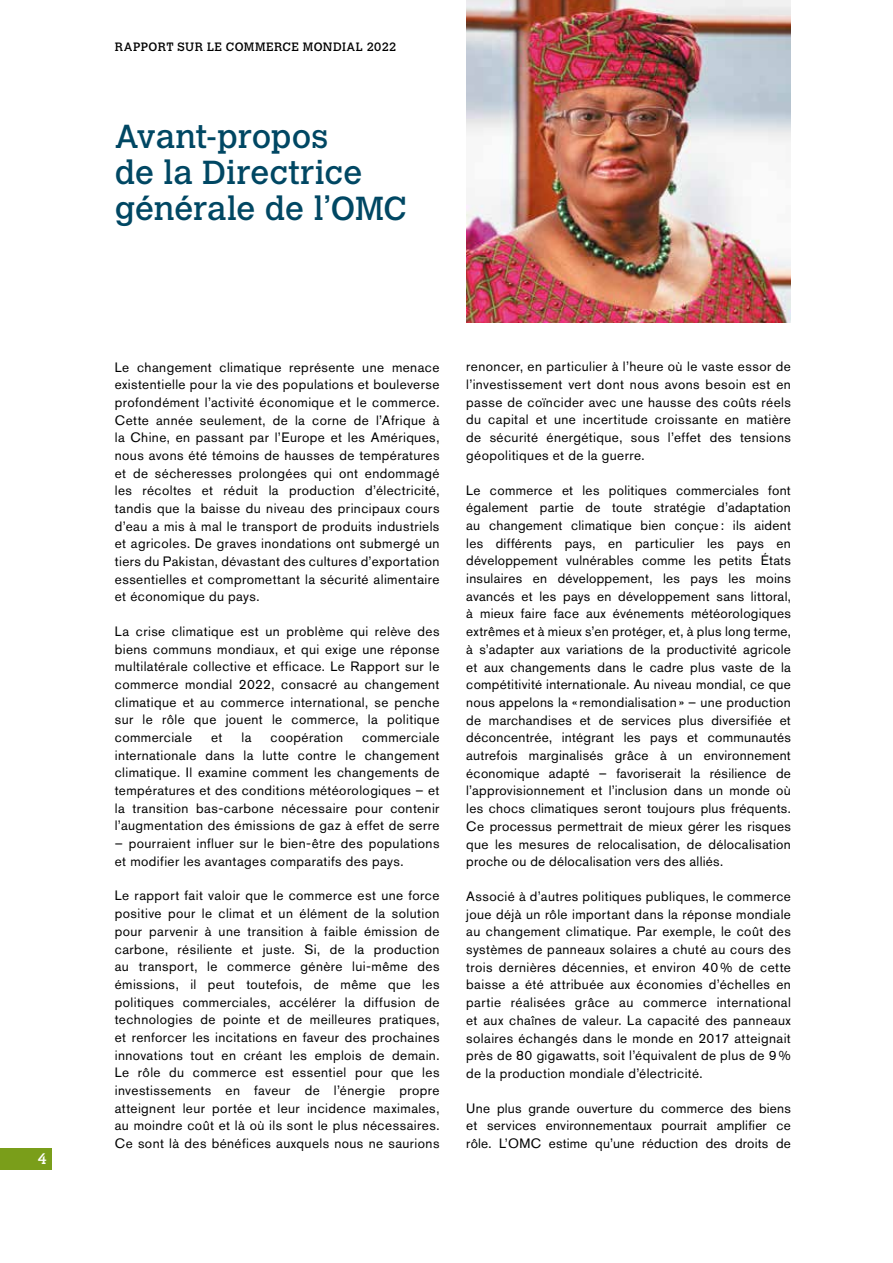
<style>
.page{position:relative;width:893px;height:1263px;background:#fff}
.page>*{position:absolute;margin:0;border:0;box-sizing:border-box;transform-origin:0 0}
.t1{font:33px/36px "Calvert MT Std";letter-spacing:-.005em;color:#004763}
.t2{font:15px "Calvert MT Std";color:#fff}
.t3{font:13.5px/17.7px "Akzidenz Grotesk BE";letter-spacing:.03em;color:#000;text-align:justify}
.t4{font:12px "Calvert MT Std";letter-spacing:.035em;color:#000}
</style>
<div class="page">
<div style="left:0;top:1148px;width:51px;height:21px;background:#7a9e1a"></div>
<img style="left:466px;top:0;width:325px;height:322px">
<p class="t2" style="left:38px;top:1150px;width:10px">4</p>
<p class="t4" style="left:115px;top:40px;width:283px">RAPPORT SUR LE COMMERCE MONDIAL 2022</p>
<h1 class="t1" style="left:115px;top:119px;width:293px">Avant-propos<br>de la Directrice générale de l’OMC</h1>
<p class="t3" style="left:115px;top:358px;width:326px">Le changement climatique représente une menace existentielle pour la vie des populations et bouleverse profondément l’activité économique et le commerce.<br>Cette année seulement, de la corne de l’Afrique à la Chine, en passant par l’Europe et les Amériques, nous avons été témoins de hausses de températures et de sécheresses prolongées qui ont endommagé les récoltes et réduit la production d’électricité, tandis que la baisse du niveau des principaux cours d’eau a mis à mal le transport de produits industriels et agricoles. De graves inondations ont submergé un tiers du Pakistan, dévastant des cultures d’exportation essentielles et compromettant la sécurité alimentaire et économique du pays.</p>
<p class="t3" style="left:115px;top:622px;width:326px">La crise climatique est un problème qui relève des biens communs mondiaux, et qui exige une réponse multilatérale collective et efficace. Le Rapport sur le commerce mondial 2022, consacré au changement climatique et au commerce international, se penche sur le rôle que jouent le commerce, la politique commerciale</p>
<p class="t3" style="left:115px;top:728px;width:326px;text-indent:247px">commerciale internationale dans la lutte contre le changement climatique. Il examine comment les changements de températures et des conditions météorologiques – et la transition bas-carbone nécessaire pour contenir l’augmentation des émissions de gaz à effet de serre</p>
<p class="t3" style="left:115px;top:834px;width:326px">– pourraient influer sur le bien-être des populations et modifier les avantages comparatifs des pays.</p>
<p class="t3" style="left:115px;top:887px;width:326px">Le rapport fait valoir que le commerce est une force positive pour le climat et un élément de la solution pour parvenir à une transition à faible émission de carbone, résiliente et juste. Si, de la production au transport, le commerce génère lui-même des émissions, il peut toutefois, de même que les politiques commerciales, accélérer la diffusion de technologies de pointe et de meilleures pratiques, et renforcer les incitations en faveur des prochaines innovations tout en créant les emplois de demain.<br>Le rôle du commerce est essentiel pour que les investissements en faveur de l’énergie propre atteignent leur portée et leur incidence maximales, au moindre coût et là où ils sont le plus nécessaires.<br>Ce sont là des bénéfices auxquels nous ne saurions</p>
<p class="t3" style="left:211px;top:728px;width:13px">et</p>
<p class="t3" style="left:241px;top:728px;width:11px">la</p>
<p class="t3" style="left:271px;top:728px;width:74px">coopération</p>
<p class="t3" style="left:466px;top:358px;width:326px">renoncer, en particulier à l’heure où le vaste essor de l’investissement vert dont nous avons besoin est en passe de coïncider avec une hausse des coûts réels du capital et une incertitude croissante en matière de sécurité énergétique, sous l’effet des tensions géopolitiques et de la guerre.</p>
<p class="t3" style="left:466px;top:481px;width:326px">Le commerce et les politiques commerciales font également partie de toute stratégie d’adaptation au changement climatique bien conçue : ils aident les différents pays, en particulier les pays en développement vulnérables comme les petits États insulaires en développement, les pays les moins avancés et les pays en développement sans littoral, à mieux faire face aux événements météorologiques extrêmes et à mieux s’en protéger, et, à plus long terme, à s’adapter aux variations de la productivité agricole et aux changements dans le cadre plus vaste de la compétitivité internationale. Au niveau mondial, ce que nous appelons la «remondialisation » – une production de marchandises et de services plus diversifiée et déconcentrée, intégrant les pays et communautés autrefois marginalisés grâce à un environnement économique adapté – favoriserait la résilience de l’approvisionnement et l’inclusion dans un monde où les chocs climatiques seront toujours plus fréquents.<br>Ce processus permettrait de mieux gérer les risques que les mesures de relocalisation, de délocalisation proche ou de délocalisation vers des alliés.</p>
<p class="t3" style="left:466px;top:887px;width:326px">Associé à d’autres politiques publiques, le commerce joue déjà un rôle important dans la réponse mondiale au changement climatique. Par exemple, le coût des systèmes de panneaux solaires a chuté au cours des trois dernières décennies, et environ 40 % de cette baisse a été attribuée aux économies d’échelles en partie réalisées grâce au commerce international et aux chaînes de valeur. La capacité des panneaux solaires échangés dans le monde en 2017 atteignait près de 80 gigawatts, soit l’équivalent de plus de 9 % de la production mondiale d’électricité.</p>
<p class="t3" style="left:466px;top:1099px;width:326px">Une plus grande ouverture du commerce des biens et services environnementaux pourrait amplifier ce rôle. L’OMC estime qu’une réduction des droits de</p>
</div>
